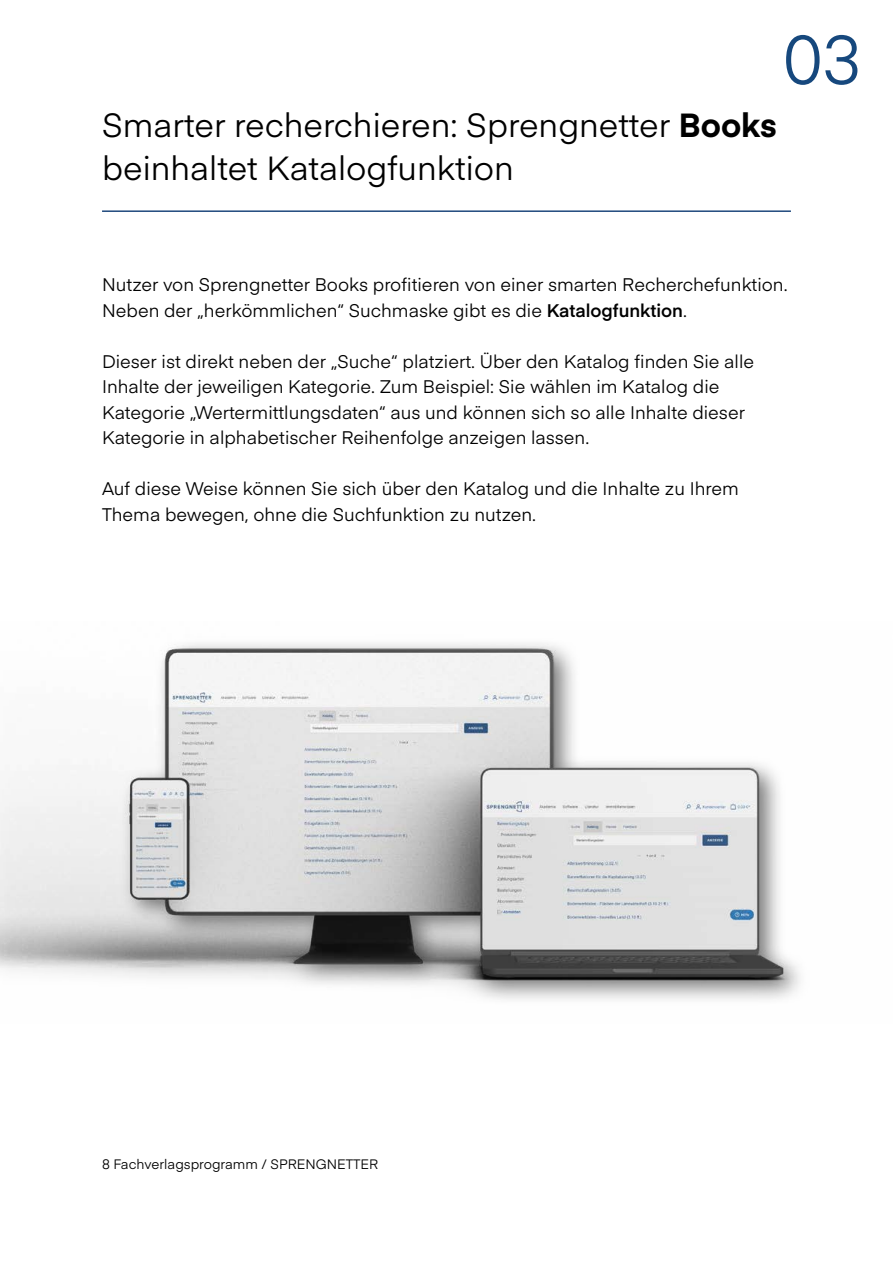
<style>
.page{position:relative;width:893px;height:1263px;background:#fff}
.page>*{position:absolute;margin:0;border:0;box-sizing:border-box;transform-origin:0 0}
.t1{font:67.5px "Eina 01";color:#16487d}
.t2{font:33px/43.5px "Eina 01";color:#000}
.t3{font:18px/25.5px "Eina 01";color:#000}
.t4{font:13.5px "Eina 01";color:#000}
.s1{font-weight:700}
.s2{font-weight:600}
</style>
<div class="page">
<img style="left:0;top:643px;width:800px;height:357px">
<hr style="left:102px;top:210px;width:689px;height:2px;background:#1f497d">
<h1 class="t1" style="left:783px;top:9px;width:79px">03</h1>
<h2 class="t2" style="left:102px;top:101px;width:676px">Smarter recherchieren: Sprengnetter <span class="s1">Books </span>beinhaltet Katalogfunktion</h2>
<p class="t3" style="left:102px;top:271px;width:687px">Nutzer von Sprengnetter Books profitieren von einer smarten Recherchefunktion.<br>Neben der „herkömmlichen“ Suchmaske gibt es die <span class="s2">Katalogfunktion</span>.</p>
<p class="t3" style="left:102px;top:347px;width:654px">Dieser ist direkt neben der „Suche“ platziert. Über den Katalog finden Sie alle Inhalte der jeweiligen Kategorie. Zum Beispiel: Sie wählen im Katalog die Kategorie „Wertermittlungsdaten“ aus und können sich so alle Inhalte dieser Kategorie in alphabetischer Reihenfolge anzeigen lassen.</p>
<p class="t3" style="left:102px;top:475px;width:638px">Auf diese Weise können Sie sich über den Katalog und die Inhalte zu Ihrem<br>Thema bewegen, ohne die Suchfunktion zu nutzen.</p>
<p class="t4" style="left:102px;top:1154px;width:278px">8 Fachverlagsprogramm / SPRENGNETTER</p>
</div>
